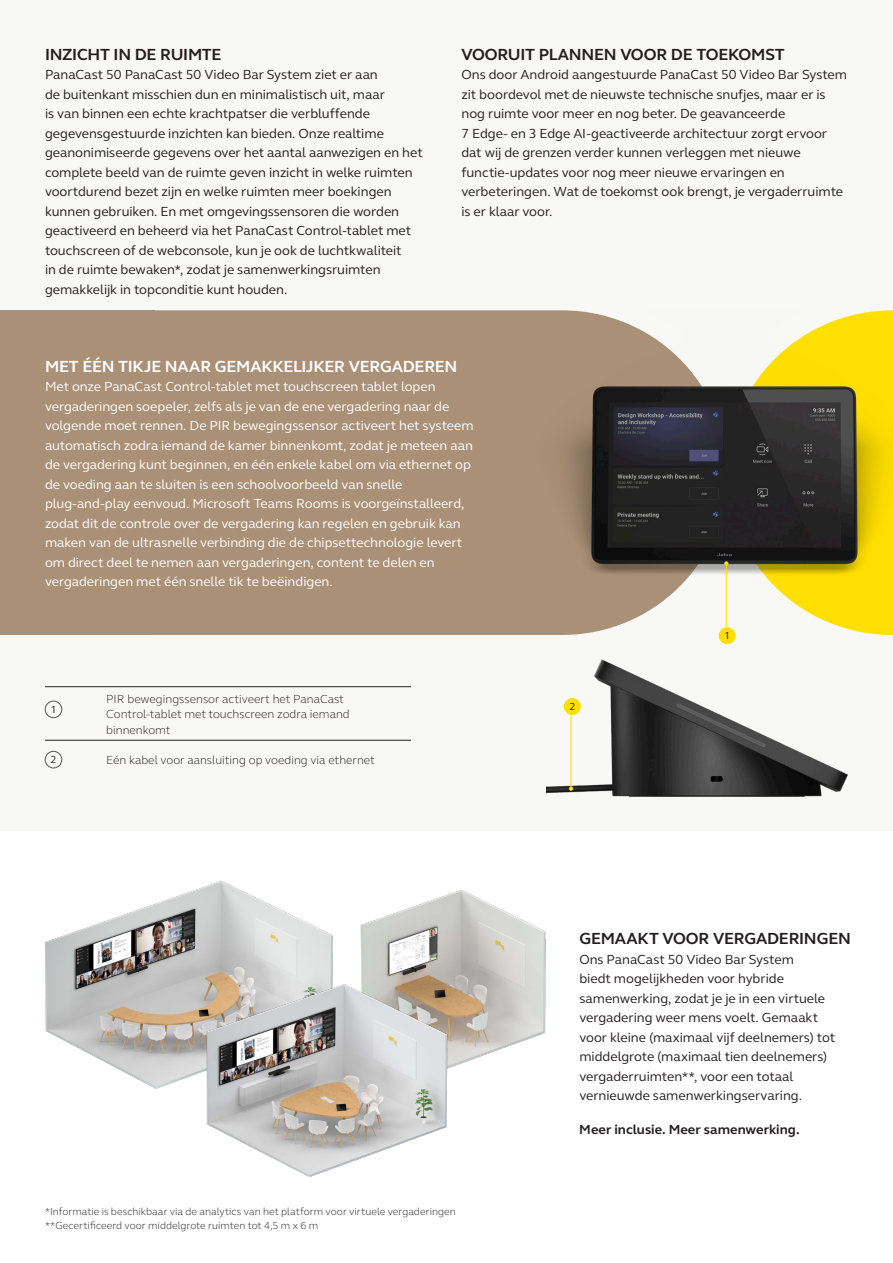
<style>
.page{position:relative;width:893px;height:1263px;background:#f8f8f6}
.page>*{position:absolute;margin:0;border:0;box-sizing:border-box;transform-origin:0 0}
.Headlines_Body{font:700 16.5px "GN Elliot";letter-spacing:-.015em;color:#231f20}
.Body_Copy{font:700 16.5px "GN Elliot";letter-spacing:-.015em;color:#fff}
.Body_Copy-2{font:700 16.5px "GN Elliot";letter-spacing:-.01em;color:#231f20}
.Body_Copy-3{font:13.5px/19.5px "GN Elliot";color:#231f20}
.Body_Copy-4{font:13.5px/19.5px "GN Elliot";color:#fff}
.Body_Copy-5{font:700 13.5px "GN Elliot";color:#231f20}
.t1{font:300 12px/15.8px "GN Elliot";color:#231f20}
.Body_Copy-6{font:300 10.5px "GN Elliot";letter-spacing:.005em;color:#231f20}
.t2{font:10.5px "GN Elliot";color:#231f20}
</style>
<div class="page">
<div style="left:154px;top:310px;width:422px;height:325px;background:#aa9076"></div>
<div style="left:0;top:310px;width:154px;height:325px;background:#aa9076"></div>
<div style="left:0;top:831px;width:893px;height:432px;background:#fff"></div>
<img style="left:369px;top:890px;width:177px;height:155px">
<img style="left:45px;top:881px;width:324px;height:197px">
<img style="left:495px;top:311px;width:398px;height:324px">
<img style="left:134px;top:955px;width:379px;height:222px">
<img style="left:547px;top:577px;width:346px;height:220px">
<hr style="left:726px;top:563px;width:1px;height:76px;background:#ffdf01">
<svg style="left:724px;top:561px;width:4px;height:4px"></svg>
<hr style="left:45px;top:686px;width:366px;height:1px;background:#231f20">
<hr style="left:45px;top:740px;width:366px;height:1px;background:#231f20">
<hr style="left:570px;top:713px;width:2px;height:76px;background:#ffdf01">
<svg style="left:569px;top:786px;width:4px;height:5px"></svg>
<div style="left:719px;top:627px;width:17px;height:17px;background:#ffdf01;border-radius:50%"></div>
<div style="left:564px;top:698px;width:17px;height:17px;background:#ffdf01;border-radius:50%"></div>
<div style="left:45px;top:701px;width:17px;height:17px;border:1px solid #57585a;border-radius:50%"></div>
<div style="left:45px;top:751px;width:17px;height:17px;border:1px solid #57585a;border-radius:50%"></div>
<p class="Headlines_Body" style="left:45px;top:43px;width:178px">INZICHT IN DE RUIMTE</p>
<p class="Body_Copy-3" style="left:45px;top:64px;width:379px">PanaCast 50 PanaCast 50 Video Bar System ziet er aan<br>de buitenkant misschien dun en minimalistisch uit, maar<br>is van binnen een echte krachtpatser die verbluffende gegevensgestuurde inzichten kan bieden. Onze realtime geanonimiseerde gegevens over het aantal aanwezigen en het complete beeld van de ruimte geven inzicht in welke ruimten voortdurend bezet zijn en welke ruimten meer boekingen kunnen gebruiken. En met omgevingssensoren die worden geactiveerd en beheerd via het PanaCast Control-tablet met touchscreen of de webconsole, kun je ook de luchtkwaliteit<br>in de ruimte bewaken*, zodat je samenwerkingsruimten gemakkelijk in topconditie kunt houden.</p>
<p class="Headlines_Body" style="left:461px;top:43px;width:325px">VOORUIT PLANNEN VOOR DE TOEKOMST</p>
<p class="Body_Copy-3" style="left:461px;top:64px;width:387px">Ons door Android aangestuurde PanaCast 50 Video Bar System zit boordevol met de nieuwste technische snufjes, maar er is nog ruimte voor meer en nog beter. De geavanceerde<br>7 Edge- en 3 Edge AI-geactiveerde architectuur zorgt ervoor dat wij de grenzen verder kunnen verleggen met nieuwe functie-updates voor nog meer nieuwe ervaringen en verbeteringen. Wat de toekomst ook brengt, je vergaderruimte is er klaar voor.</p>
<p class="Body_Copy" style="left:45px;top:355px;width:414px">MET ÉÉN TIKJE NAAR GEMAKKELIJKER VERGADEREN</p>
<p class="Body_Copy-4" style="left:45px;top:376px;width:430px">Met onze PanaCast Control-tablet met touchscreen tablet lopen vergaderingen soepeler, zelfs als je van de ene vergadering naar de volgende moet rennen. De PIR bewegingssensor activeert het systeem automatisch zodra iemand de kamer binnenkomt, zodat je meteen aan de vergadering kunt beginnen, en één enkele kabel om via ethernet op de voeding aan te sluiten is een schoolvoorbeeld van snelle plug-and-play eenvoud. Microsoft Teams Rooms is voorgeïnstalleerd, zodat dit de controle over de vergadering kan regelen en gebruik kan maken van de ultrasnelle verbinding die de chipsettechnologie levert om direct deel te nemen aan vergaderingen, content te delen en vergaderingen met één snelle tik te beëindigen.</p>
<p class="t2" style="left:50px;top:702px;width:8px">1</p>
<p class="t2" style="left:50px;top:753px;width:8px">2</p>
<p class="t1" style="left:106px;top:690px;width:245px">PIR bewegingssensor activeert het PanaCast<br>Control-tablet met touchscreen zodra iemand binnenkomt</p>
<p class="t1" style="left:106px;top:752px;width:270px">Eén kabel voor aansluiting op voeding via ethernet</p>
<p class="Body_Copy-6" style="left:45px;top:1205px;width:412px">*Informatie is beschikbaar via de analytics van het platform voor virtuele vergaderingen</p>
<p class="Body_Copy-6" style="left:45px;top:1218px;width:275px">**Gecertificeerd voor middelgrote ruimten tot 4,5 m x 6 m</p>
<p class="t2" style="left:569px;top:699px;width:8px">2</p>
<p class="t2" style="left:724px;top:629px;width:8px">1</p>
<p class="Body_Copy-2" style="left:579px;top:928px;width:273px">GEMAAKT VOOR VERGADERINGEN</p>
<p class="Body_Copy-3" style="left:579px;top:949px;width:257px">Ons PanaCast 50 Video Bar System<br>biedt mogelijkheden voor hybride samenwerking, zodat je je in een virtuele vergadering weer mens voelt. Gemaakt voor kleine (maximaal vijf deelnemers) tot middelgrote (maximaal tien deelnemers) vergaderruimten**, voor een totaal vernieuwde samenwerkingservaring.</p>
<p class="Body_Copy-5" style="left:579px;top:1120px;width:222px">Meer inclusie. Meer samenwerking.</p>
</div>
